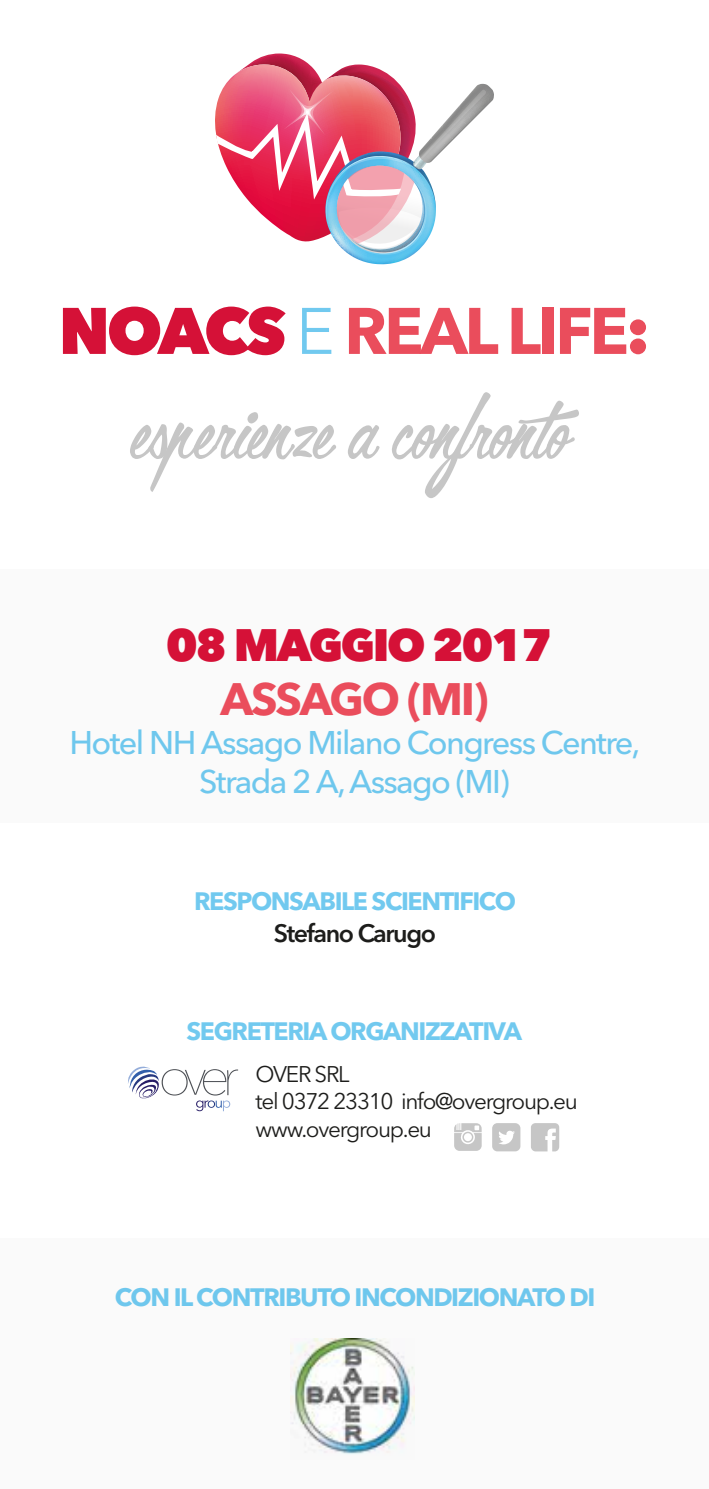
<style>
.page{position:relative;width:709px;height:1489px;background:#fff}
.page>*{position:absolute;margin:0;border:0;box-sizing:border-box;transform-origin:0 0}
.t1{font:700 65px "Avenir Next LT Pro";letter-spacing:-.05em;color:#ea4d5c}
.t2{font:800 45px "Avenir Next LT Pro";letter-spacing:-.05em;color:#d51137}
.t3{font:700 45px "Avenir Next LT Pro";letter-spacing:-.05em;color:#ea4d5c}
.t4{font:500 32.5px/39px "Avenir Next LT Pro";letter-spacing:-.05em;color:rgb(0 159 227/.56);text-align:center}
.t5{font:700 25px "Avenir Next LT Pro";letter-spacing:-.055em;color:rgb(0 159 227/.56)}
.t6{font:600 25px "Avenir Next LT Pro";letter-spacing:-.055em;color:#1d1d1b}
.t7{font:22.5px/27.5px "Avenir Next LT Pro";letter-spacing:-.055em;color:#1d1d1b}
.s1{font-weight:800;color:#d51137}
.s2{font-weight:400;color:rgb(0 159 227/.56)}
.s3{font-weight:800}
</style>
<div class="page">
<svg style="left:130px;top:412px;width:206px;height:80px"></svg>
<svg style="left:348px;top:425px;width:31px;height:34px"></svg>
<svg style="left:392px;top:392px;width:187px;height:106px"></svg>
<svg style="left:215px;top:53px;width:279px;height:211px"></svg>
<div style="left:0;top:569px;width:709px;height:253px;background:#f6f6f6"></div>
<div style="left:0;top:1238px;width:709px;height:250px;background:#f6f6f6"></div>
<svg style="left:128px;top:1066px;width:110px;height:45px"></svg>
<svg style="left:492px;top:1123px;width:28px;height:28px"></svg>
<svg style="left:531px;top:1123px;width:28px;height:28px"></svg>
<svg style="left:454px;top:1123px;width:28px;height:27px"></svg>
<img style="left:290px;top:1338px;width:125px;height:116px">
<h1 class="t1" style="left:59px;top:291px;width:593px"><span class="s1">NOACS</span> <span class="s2">E</span> REAL LIFE<span class="s3">:</span></h1>
<h2 class="t2" style="left:166px;top:617px;width:387px">08 MAGGIO 2017</h2>
<h2 class="t3" style="left:220px;top:671px;width:269px">ASSAGO (MI)</h2>
<h3 class="t4" style="left:70px;top:722px;width:572px">Hotel NH Assago Milano Congress Centre,<br>Strada 2 A, Assago (MI)</h3>
<p class="t5" style="left:194px;top:885px;width:323px">RESPONSABILE SCIENTIFICO</p>
<p class="t6" style="left:274px;top:918px;width:164px">Stefano Carugo</p>
<p class="t5" style="left:186px;top:1015px;width:337px">SEGRETERIA ORGANIZZATIVA</p>
<p class="t7" style="left:255px;top:1060px;width:324px">OVER SRL<br>tel 0372 23310 info@overgroup.eu www.overgroup.eu</p>
<p class="t5" style="left:115px;top:1281px;width:482px">CON IL CONTRIBUTO INCONDIZIONATO DI</p>
</div>
